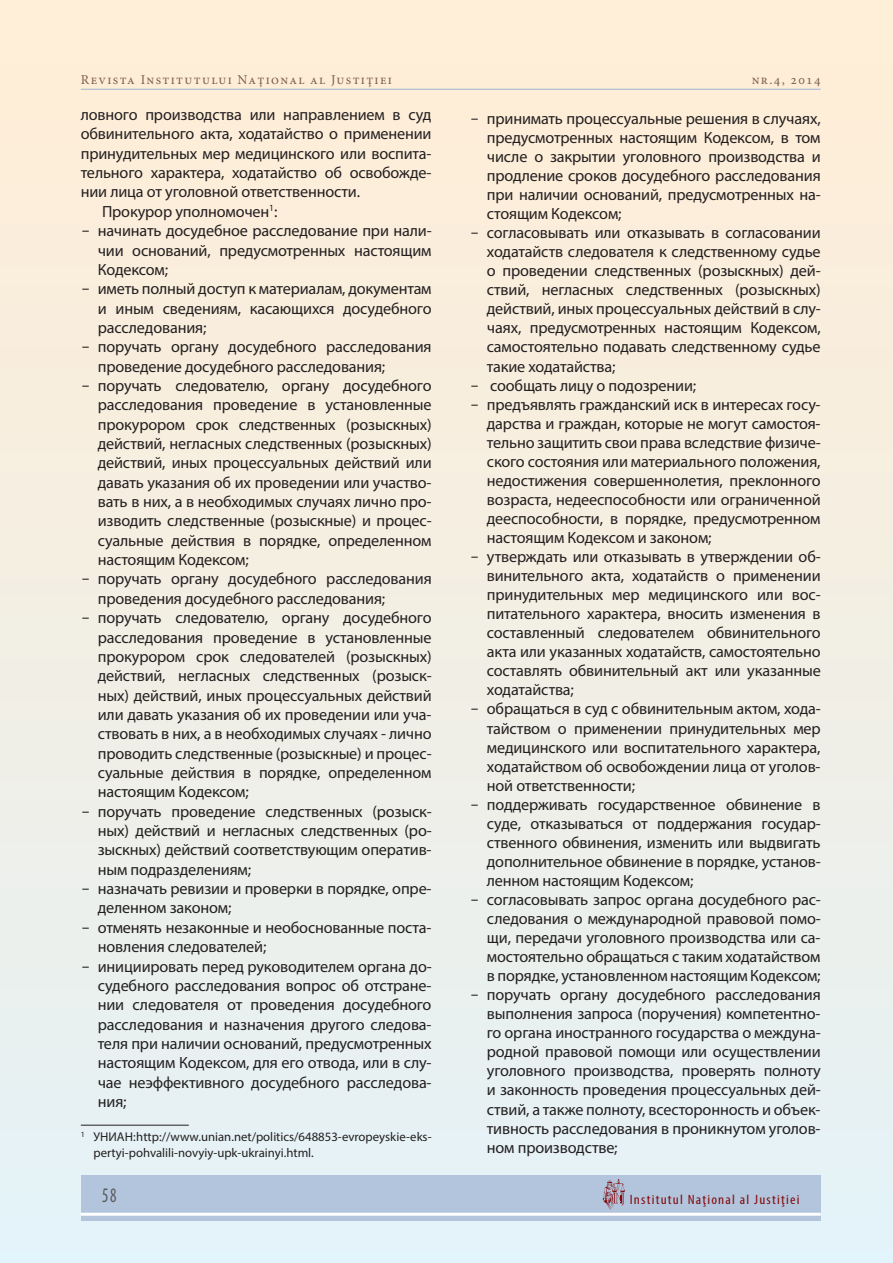
<style>
.page{position:relative;width:893px;height:1263px;background:#fff}
.page>*{position:absolute;margin:0;border:0;box-sizing:border-box;transform-origin:0 0}
.t1{font:condensed 20.7px "Myriad Pro";color:#58595b;scale:.8 1}
.t2{font:16.2px/19px "Myriad Pro";letter-spacing:-.01em;color:#231f20;text-align:justify}
.t3{font:13.5px "Minion Pro";letter-spacing:.1em;color:#7f5f4c}
.t4{font:condensed 13.5px "Myriad Pro";letter-spacing:.08em;color:#840b0e;scale:1.11 1}
.t5{font:12.75px/15.3px "Myriad Pro";color:#231f20}
.s1{font-family:"Vrinda"}
</style>
<div class="page">
<div style="left:0;top:0;width:893px;height:1263px;background:linear-gradient(to bottom,#ffedd4,#e4f2f7)"></div>
<hr style="left:81px;top:89px;width:740px;height:1px;background:#9eb6d2">
<div style="left:81px;top:1175px;width:740px;height:46px;background:#b2c5dc"></div>
<hr style="left:81px;top:1213px;width:740px;height:3px;background:#fff">
<svg style="left:602px;top:1179px;width:23px;height:31px"></svg>
<hr style="left:81px;top:1125px;width:108px;height:1px;background:#231f20">
<p class="t3" style="left:81px;top:75px;width:313px">Revista Institutului Naţional al Justiţiei</p>
<p class="t3" style="left:752px;top:75px;width:71px">nr.4, 2014</p>
<p class="t2" style="left:81px;top:107px;width:352px">ловного производства или направлением в суд</p>
<p class="t2" style="left:81px;top:126px;width:352px">обвинительного акта, ходатайство о применении</p>
<p class="t2" style="left:81px;top:145px;width:352px">принудительных мер медицинского или воспита-</p>
<p class="t2" style="left:81px;top:165px;width:352px">тельного характера, ходатайство об освобожде-</p>
<p class="t2" style="left:81px;top:184px;width:281px">нии лица от уголовной ответственности.</p>
<p class="t2" style="left:102px;top:203px;width:177px">Прокурор уполномочен<sup>1</sup>:</p>
<p class="t2" style="left:98px;top:223px;width:335px;text-indent:-17px"><span class="s1">-</span> начинать досудебное расследование при нали&shy;чии оснований, предусмотренных настоящим Кодексом;</p>
<p class="t2" style="left:98px;top:281px;width:335px;text-indent:-17px"><span class="s1">-</span> иметь полный доступ к материалам, документам и иным сведениям, касающихся досудебного расследования;</p>
<p class="t2" style="left:98px;top:339px;width:335px;text-indent:-17px"><span class="s1">-</span> поручать органу досудебного расследования проведение досудебного расследования;</p>
<p class="t2" style="left:98px;top:377px;width:335px;text-indent:-17px"><span class="s1">-</span> поручать следователю, органу досудебного расследования проведение в установленные прокурором срок следственных (розыскных) действий, негласных следственных (розыскных) действий, иных процессуальных действий или давать указания об их проведении или участво&shy;вать в них, а в необходимых случаях лично про&shy;изводить следственные (розыскные) и процес&shy;суальные действия в порядке, определенном настоящим Кодексом;</p>
<p class="t2" style="left:98px;top:571px;width:335px;text-indent:-17px"><span class="s1">-</span> поручать органу досудебного расследования проведения досудебного расследования;</p>
<p class="t2" style="left:98px;top:610px;width:335px;text-indent:-17px"><span class="s1">-</span> поручать следователю, органу досудебного расследования проведение в установленные прокурором срок следователей (розыскных) действий, негласных следственных (розыск&shy;ных) действий, иных процессуальных действий или давать указания об их проведении или уча&shy;ствовать в них, а в необходимых случаях - лично проводить следственные (розыскные) и процес&shy;суальные действия в порядке, определенном настоящим Кодексом;</p>
<p class="t2" style="left:98px;top:803px;width:335px;text-indent:-17px"><span class="s1">-</span> поручать проведение следственных (розыск&shy;ных) действий и негласных следственных (ро&shy;зыскных) действий соответствующим оператив&shy;ным подразделениям;</p>
<p class="t2" style="left:98px;top:881px;width:335px;text-indent:-17px"><span class="s1">-</span> назначать ревизии и проверки в порядке, опре&shy;деленном законом;</p>
<p class="t2" style="left:98px;top:919px;width:335px;text-indent:-17px"><span class="s1">-</span> отменять незаконные и необоснованные поста&shy;новления следователей;</p>
<p class="t2" style="left:98px;top:958px;width:335px;text-indent:-17px"><span class="s1">-</span> инициировать перед руководителем органа до&shy;судебного расследования вопрос об отстране&shy;нии следователя от проведения досудебного расследования и назначения другого следова&shy;теля при наличии оснований, предусмотренных настоящим Кодексом, для его отвода, или в слу&shy;чае неэффективного досудебного расследова&shy;ния;</p>
<p class="t5" style="left:94px;top:1131px;width:340px;text-indent:-13px"><sup>1</sup> УНИАН: http://www.unian.net/politics/648853-evropeyskie-eks&shy;pertyi-pohvalili-novyiy-upk-ukrainyi.html.</p>
<p class="t2" style="left:487px;top:111px;width:335px;text-indent:-17px"><span class="s1">-</span> принимать процессуальные решения в случаях, предусмотренных настоящим Кодексом, в том числе о закрытии уголовного производства и продление сроков досудебного расследования при наличии оснований, предусмотренных на&shy;стоящим Кодексом;</p>
<p class="t2" style="left:487px;top:225px;width:335px;text-indent:-17px"><span class="s1">-</span> согласовывать или отказывать в согласовании ходатайств следователя к следственному судье о проведении следственных (розыскных) дей&shy;ствий, негласных следственных (розыскных) действий, иных процессуальных действий в слу&shy;чаях, предусмотренных настоящим Кодексом, самостоятельно подавать следственному судье такие ходатайства;</p>
<p class="t2" style="left:470px;top:377px;width:228px"><span class="s1">-</span> сообщать лицу о подозрении;</p>
<p class="t2" style="left:487px;top:396px;width:335px;text-indent:-17px"><span class="s1">-</span> предъявлять гражданский иск в интересах госу&shy;дарства и граждан, которые не могут самостоя&shy;тельно защитить свои права вследствие физиче&shy;ского состояния или материального положения, недостижения совершеннолетия, преклонного возраста, недееспособности или ограниченной дееспособности, в порядке, предусмотренном настоящим Кодексом и законом;</p>
<p class="t2" style="left:487px;top:549px;width:335px;text-indent:-17px"><span class="s1">-</span> утверждать или отказывать в утверждении об&shy;винительного акта, ходатайств о применении принудительных мер медицинского или вос&shy;питательного характера, вносить изменения в составленный следователем обвинительного акта или указанных ходатайств, самостоятельно составлять обвинительный акт или указанные ходатайства;</p>
<p class="t2" style="left:487px;top:701px;width:335px;text-indent:-17px"><span class="s1">-</span> обращаться в суд с обвинительным актом, хода&shy;тайством о применении принудительных мер медицинского или воспитательного характера, ходатайством об освобождении лица от уголов&shy;ной ответственности;</p>
<p class="t2" style="left:487px;top:796px;width:335px;text-indent:-17px"><span class="s1">-</span> поддерживать государственное обвинение в суде, отказываться от поддержания государ&shy;ственного обвинения, изменить или выдвигать дополнительное обвинение в порядке, установ&shy;ленном настоящим Кодексом;</p>
<p class="t2" style="left:487px;top:892px;width:335px;text-indent:-17px"><span class="s1">-</span> согласовывать запрос органа досудебного рас&shy;следования о международной правовой помо&shy;щи, передачи уголовного производства или са&shy;мостоятельно обращаться с таким ходатайством в порядке, установленном настоящим Кодексом;</p>
<p class="t2" style="left:487px;top:987px;width:335px;text-indent:-17px"><span class="s1">-</span> поручать органу досудебного расследования выполнения запроса (поручения) компетентно&shy;го органа иностранного государства о междуна&shy;родной правовой помощи или осуществлении уголовного производства, проверять полноту и законность проведения процессуальных дей&shy;ствий, а также полноту, всесторонность и объек&shy;тивность расследования в проникнутом уголов&shy;ном производстве;</p>
<p class="t1" style="left:102px;top:1187px;width:19px">58</p>
<p class="t4" style="left:630px;top:1194px;width:154px">Institutul Naţional al Justiţiei</p>
</div>
